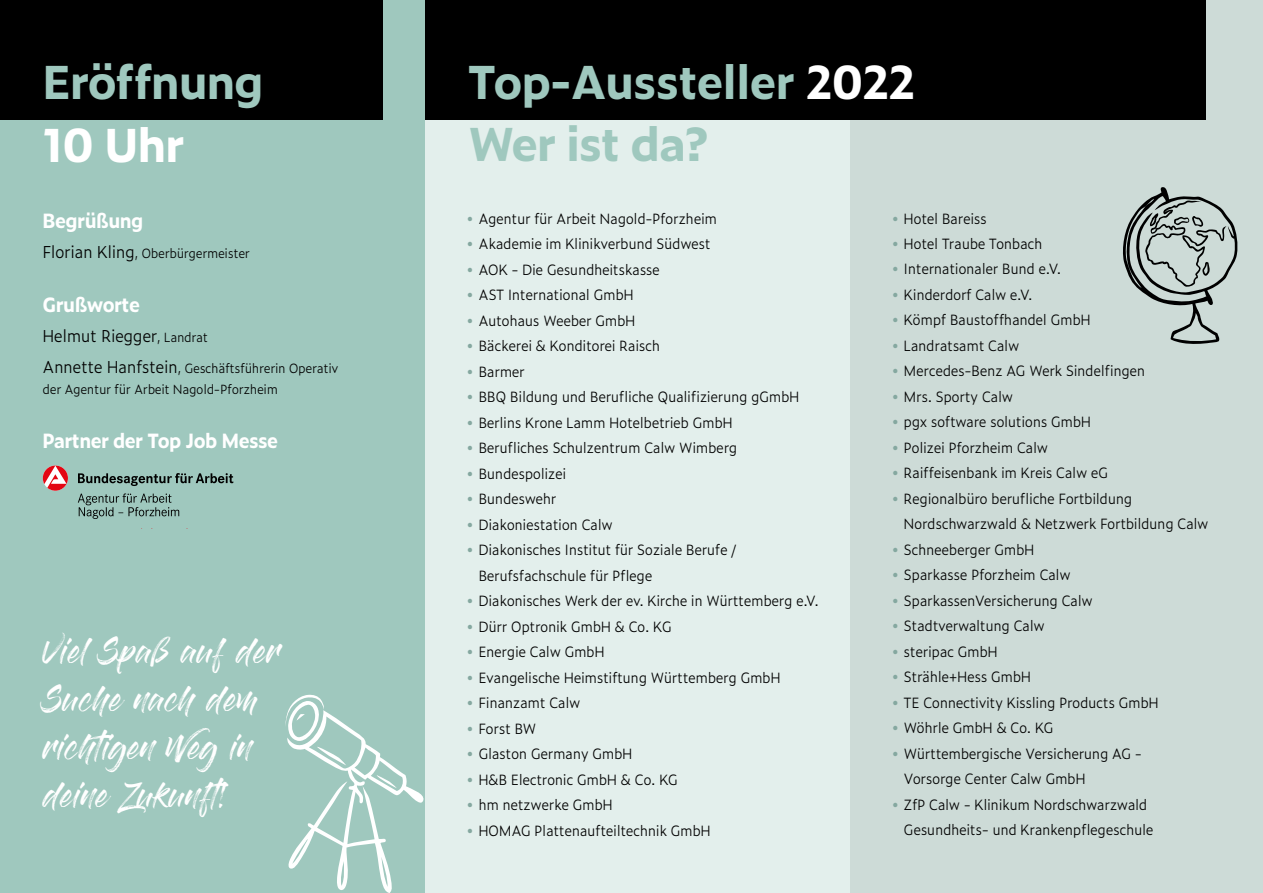
<style>
.page{position:relative;width:1263px;height:893px;background:#fff}
.page>*{position:absolute;margin:0;border:0;box-sizing:border-box;transform-origin:0 0}
.t1{font:700 45px "Zeitung Micro Pro";letter-spacing:-.03em;color:#9fc8be}
.t2{font:700 45px "Zeitung Micro Pro";color:#fff}
.t3{font:25.5px/48px "Gloss And Bloom";letter-spacing:.01em;color:#fff}
.t4{font:700 19.5px "Zeitung Micro Pro";letter-spacing:-.03em;color:#fff;scale:.95 1}
.t5{font:300 16.5px "Zeitung Micro Pro";letter-spacing:-.03em;color:#000;scale:.95 1}
.t6{font:300 14.25px/25.5px "Zeitung Micro Pro";letter-spacing:-.03em;color:#000;scale:.95 1}
.t7{font:300 12.75px/21px "Zeitung Micro Pro";letter-spacing:-.03em;color:#000;scale:.95 1}
.s1{font-size:16.5px}
.s2{font-size:12.75px}
.s3{color:#fff}
.s4{font-family:"Futura BQ";font-weight:800;color:#85a8a0}
</style>
<div class="page">
<div style="left:0;top:0;width:425px;height:893px;background:#9fc8be"></div>
<div style="left:425px;top:0;width:425px;height:893px;background:#e3efec"></div>
<div style="left:850px;top:0;width:413px;height:893px;background:#cddbd7"></div>
<div style="left:0;top:0;width:383px;height:119px;background:#000"></div>
<div style="left:425px;top:0;width:780px;height:119px;background:#000"></div>
<svg style="left:1123px;top:187px;width:115px;height:157px"></svg>
<svg style="left:285px;top:694px;width:139px;height:199px"></svg>
<svg style="left:78px;top:493px;width:101px;height:26px"></svg>
<svg style="left:78px;top:473px;width:155px;height:13px"></svg>
<svg style="left:43px;top:466px;width:25px;height:25px"></svg>
<h1 class="t1" style="left:43px;top:47px;width:223px">Eröffnung</h1>
<h1 class="t2" style="left:43px;top:110px;width:143px">10 Uhr</h1>
<h3 class="t4" style="left:43px;top:205px;width:108px">Begrüßung</h3>
<p class="t7" style="left:43px;top:242px;width:220px"><span class="s1">Florian Kling</span>, Oberbürgermeister</p>
<h3 class="t4" style="left:43px;top:289px;width:104px">Grußworte</h3>
<p class="t5" style="left:43px;top:323px;width:176px">Helmut Riegger<span class="s2">, Landrat</span></p>
<p class="t7" style="left:43px;top:357px;width:313px"><span class="s1">Annette Hanfstein</span>, Geschäftsführerin Operativ der Agentur für Arbeit Nagold-Pforzheim</p>
<h3 class="t4" style="left:43px;top:426px;width:250px">Partner der Top Job Messe</h3>
<h2 class="t3" style="left:43px;top:630px;width:239px">Viel Spaß auf der<br>Suche nach dem richtigen Weg in deine Zukunft!</h2>
<h1 class="t1" style="left:468px;top:47px;width:449px">Top-Aussteller <span class="s3">2022</span></h1>
<h1 class="t1" style="left:468px;top:109px;width:242px">Wer ist da?</h1>
<p class="t6" style="left:468px;top:205px;width:264px"><span class="s4">•</span> Agentur für Arbeit Nagold-Pforzheim</p>
<p class="t6" style="left:468px;top:231px;width:257px"><span class="s4">•</span> Akademie im Klinikverbund Südwest</p>
<p class="t6" style="left:468px;top:256px;width:204px"><span class="s4">•</span> AOK - Die Gesundheitskasse</p>
<p class="t6" style="left:468px;top:282px;width:176px"><span class="s4">•</span> AST International GmbH</p>
<p class="t6" style="left:468px;top:307px;width:178px"><span class="s4">•</span> Autohaus Weeber GmbH</p>
<p class="t6" style="left:468px;top:333px;width:204px"><span class="s4">•</span> Bäckerei &amp; Konditorei Raisch</p>
<p class="t6" style="left:468px;top:358px;width:62px"><span class="s4">•</span> Barmer</p>
<p class="t6" style="left:468px;top:384px;width:351px"><span class="s4">•</span> BBQ Bildung und Berufliche Qualifizierung gGmbH</p>
<p class="t6" style="left:468px;top:409px;width:281px"><span class="s4">•</span> Berlins Krone Lamm Hotelbetrieb GmbH</p>
<p class="t6" style="left:468px;top:434px;width:285px"><span class="s4">•</span> Berufliches Schulzentrum Calw Wimberg</p>
<p class="t6" style="left:468px;top:460px;width:105px"><span class="s4">•</span> Bundespolizei</p>
<p class="t6" style="left:468px;top:485px;width:95px"><span class="s4">•</span> Bundeswehr</p>
<p class="t6" style="left:468px;top:511px;width:154px"><span class="s4">•</span> Diakoniestation Calw</p>
<p class="t6" style="left:478px;top:536px;width:273px;text-indent:-11px"><span class="s4">•</span> Diakonisches Institut für Soziale Berufe /<br>Berufsfachschule für Pflege</p>
<p class="t6" style="left:468px;top:587px;width:371px"><span class="s4">•</span> Diakonisches Werk der ev. Kirche in Württemberg e.V.</p>
<p class="t6" style="left:468px;top:613px;width:216px"><span class="s4">•</span> Dürr Optronik GmbH &amp; Co. KG</p>
<p class="t6" style="left:468px;top:638px;width:146px"><span class="s4">•</span> Energie Calw GmbH</p>
<p class="t6" style="left:468px;top:664px;width:331px"><span class="s4">•</span> Evangelische Heimstiftung Württemberg GmbH</p>
<p class="t6" style="left:468px;top:689px;width:120px"><span class="s4">•</span> Finanzamt Calw</p>
<p class="t6" style="left:468px;top:715px;width:74px"><span class="s4">•</span> Forst BW</p>
<p class="t6" style="left:468px;top:740px;width:175px"><span class="s4">•</span> Glaston Germany GmbH</p>
<p class="t6" style="left:468px;top:766px;width:223px"><span class="s4">•</span> H&amp;B Electronic GmbH &amp; Co. KG</p>
<p class="t6" style="left:468px;top:791px;width:154px"><span class="s4">•</span> hm netzwerke GmbH</p>
<p class="t6" style="left:468px;top:817px;width:257px"><span class="s4">•</span> HOMAG Plattenaufteiltechnik GmbH</p>
<p class="t6" style="left:893px;top:205px;width:100px"><span class="s4">•</span> Hotel Bareiss</p>
<p class="t6" style="left:893px;top:230px;width:159px"><span class="s4">•</span> Hotel Traube Tonbach</p>
<p class="t6" style="left:893px;top:256px;width:178px"><span class="s4">•</span> Internationaler Bund e.V.</p>
<p class="t6" style="left:893px;top:281px;width:148px"><span class="s4">•</span> Kinderdorf Calw e.V.</p>
<p class="t6" style="left:893px;top:307px;width:210px"><span class="s4">•</span> Kömpf Baustoffhandel GmbH</p>
<p class="t6" style="left:893px;top:332px;width:134px"><span class="s4">•</span> Landratsamt Calw</p>
<p class="t6" style="left:893px;top:358px;width:267px"><span class="s4">•</span> Mercedes-Benz AG Werk Sindelfingen</p>
<p class="t6" style="left:893px;top:383px;width:128px"><span class="s4">•</span> Mrs. Sporty Calw</p>
<p class="t6" style="left:893px;top:409px;width:210px"><span class="s4">•</span> pgx software solutions GmbH</p>
<p class="t6" style="left:893px;top:434px;width:165px"><span class="s4">•</span> Polizei Pforzheim Calw</p>
<p class="t6" style="left:893px;top:460px;width:228px"><span class="s4">•</span> Raiffeisenbank im Kreis Calw eG</p>
<p class="t6" style="left:904px;top:485px;width:322px;text-indent:-11px"><span class="s4">•</span> Regionalbüro berufliche Fortbildung<br>Nordschwarzwald &amp; Netzwerk Fortbildung Calw</p>
<p class="t6" style="left:893px;top:536px;width:150px"><span class="s4">•</span> Schneeberger GmbH</p>
<p class="t6" style="left:893px;top:562px;width:189px"><span class="s4">•</span> Sparkasse Pforzheim Calw</p>
<p class="t6" style="left:893px;top:587px;width:212px"><span class="s4">•</span> SparkassenVersicherung Calw</p>
<p class="t6" style="left:893px;top:613px;width:161px"><span class="s4">•</span> Stadtverwaltung Calw</p>
<p class="t6" style="left:893px;top:638px;width:112px"><span class="s4">•</span> steripac GmbH</p>
<p class="t6" style="left:893px;top:664px;width:147px"><span class="s4">•</span> Strähle+Hess GmbH</p>
<p class="t6" style="left:893px;top:689px;width:281px"><span class="s4">•</span> TE Connectivity Kissling Products GmbH</p>
<p class="t6" style="left:893px;top:715px;width:171px"><span class="s4">•</span> Wöhrle GmbH &amp; Co. KG</p>
<p class="t6" style="left:904px;top:740px;width:252px;text-indent:-11px"><span class="s4">•</span> Württembergische Versicherung AG -<br>Vorsorge Center Calw GmbH</p>
<p class="t6" style="left:904px;top:791px;width:264px;text-indent:-11px"><span class="s4">•</span> ZfP Calw - Klinikum Nordschwarzwald<br>Gesundheits- und Krankenpflegeschule</p>
</div>
